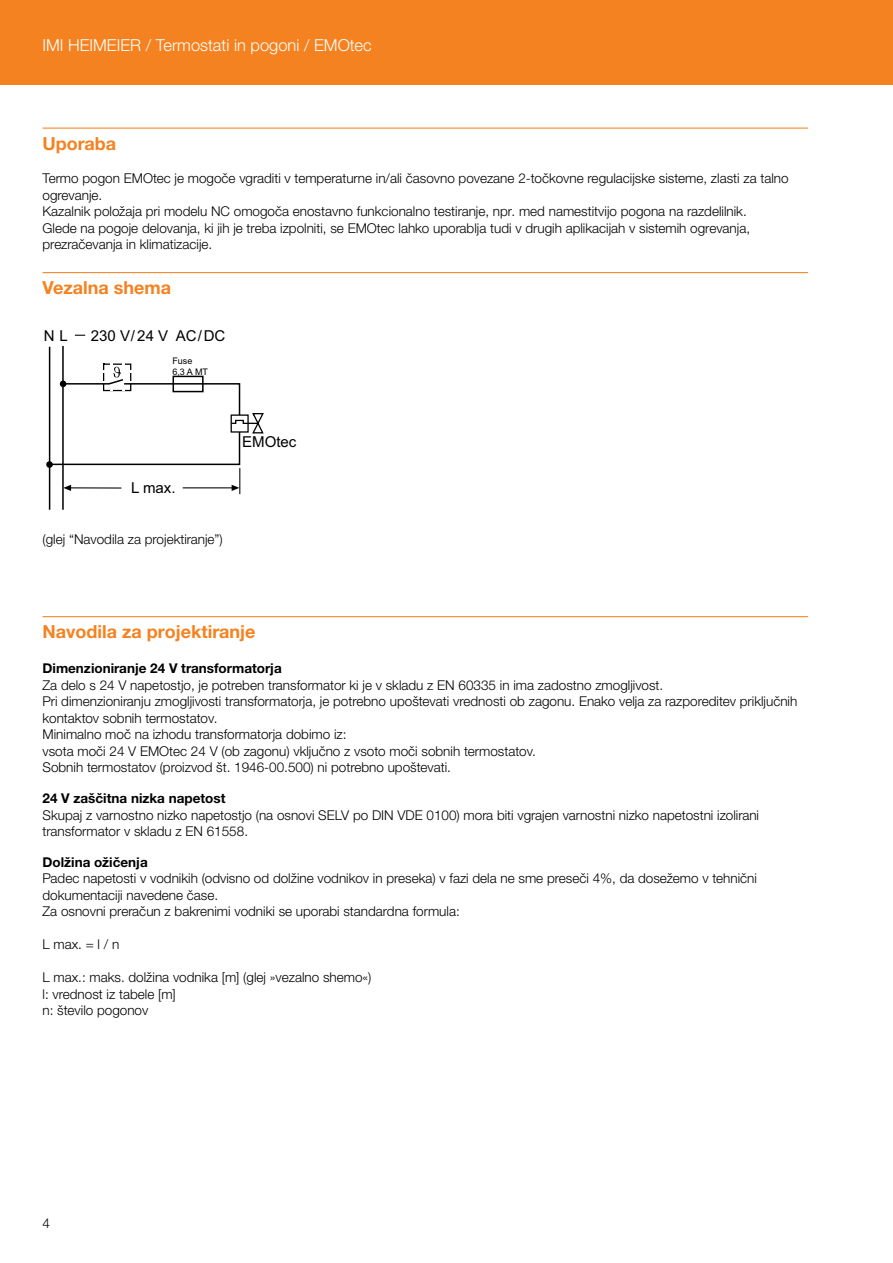
<style>
.page{position:relative;width:893px;height:1263px;background:#fff}
.page>*{position:absolute;margin:0;border:0;box-sizing:border-box;transform-origin:0 0}
.t1{font:700 18px "Helvetica Neue LTW1 G";color:#f58220}
.t2{font:300 16.5px "Helvetica Neue LTW1 G";color:#fff}
.t3{font:15px "Arial";color:#000}
.t4{font:300 13.5px/16.5px "Helvetica Neue LTW1 G";color:#000}
.t5{font:700 13.5px "Helvetica Neue LTW1 G";color:#000}
.t6{font:9px/10.8px "Arial";color:#000}
</style>
<div class="page">
<div style="left:0;top:0;width:893px;height:85px;background:#f58220"></div>
<hr style="left:43px;top:128px;width:765px;height:1px;background:#f58220">
<hr style="left:43px;top:272px;width:765px;height:1px;background:#f58220">
<hr style="left:43px;top:616px;width:765px;height:1px;background:#f58220">
<hr style="left:49px;top:347px;width:1px;height:163px;background:#000">
<hr style="left:62px;top:346px;width:2px;height:164px;background:#000">
<div style="left:46px;top:461px;width:7px;height:7px;border:2px solid #000;border-radius:50%"></div>
<svg style="left:47px;top:363px;width:217px;height:131px"></svg>
<p class="t2" style="left:43px;top:35px;width:331px">IMI HEIMEIER / Termostati in pogoni / EMOtec</p>
<h1 class="t1" style="left:43px;top:132px;width:75px">Uporaba</h1>
<p class="t4" style="left:43px;top:170px;width:748px">Termo pogon EMOtec je mogoče vgraditi v temperaturne in/ali časovno povezane 2-točkovne regulacijske sisteme, zlasti za talno ogrevanje.<br>Kazalnik položaja pri modelu NC omogoča enostavno funkcionalno testiranje, npr. med namestitvijo pogona na razdelilnik.<br>Glede na pogoje delovanja, ki jih je treba izpolniti, se EMOtec lahko uporablja tudi v drugih aplikacijah v sistemih ogrevanja, prezračevanja in klimatizacije.</p>
<h1 class="t1" style="left:43px;top:277px;width:130px">Vezalna shema</h1>
<p class="t3" style="left:44px;top:325px;width:25px">N L</p>
<p class="t3" style="left:91px;top:325px;width:136px">230 V/ 24 V AC/DC</p>
<p class="t6" style="left:172px;top:355px;width:37px">Fuse<br>6,3 A MT</p>
<p class="t3" style="left:131px;top:477px;width:46px">L max.</p>
<p class="t4" style="left:43px;top:531px;width:182px">(glej “Navodila za projektiranje”)</p>
<p class="t3" style="left:242px;top:432px;width:56px">EMOtec</p>
<h1 class="t1" style="left:43px;top:621px;width:214px">Navodila za projektiranje</h1>
<p class="t5" style="left:43px;top:660px;width:241px">Dimenzioniranje 24 V transformatorja</p>
<p class="t4" style="left:43px;top:677px;width:756px">Za delo s 24 V napetostjo, je potreben transformator ki je v skladu z EN 60335 in ima zadostno zmogljivost.<br>Pri dimenzioniranju zmogljivosti transformatorja, je potrebno upoštevati vrednosti ob zagonu. Enako velja za razporeditev priključnih kontaktov sobnih termostatov.<br>Minimalno moč na izhodu transformatorja dobimo iz:<br>vsota moči 24 V EMOtec 24 V (ob zagonu) vključno z vsoto moči sobnih termostatov.<br>Sobnih termostatov (proizvod št. 1946-00.500) ni potrebno upoštevati.</p>
<p class="t5" style="left:43px;top:790px;width:184px">24 V zaščitna nizka napetost</p>
<p class="t4" style="left:43px;top:806px;width:718px">Skupaj z varnostno nizko napetostjo (na osnovi SELV po DIN VDE 0100) mora biti vgrajen varnostni nizko napetostni izolirani transformator v skladu z EN 61558.</p>
<p class="t5" style="left:43px;top:854px;width:107px">Dolžina ožičenja</p>
<p class="t4" style="left:43px;top:870px;width:716px">Padec napetosti v vodnikih (odvisno od dolžine vodnikov in preseka) v fazi dela ne sme preseči 4%, da dosežemo v tehnični dokumentaciji navedene čase.<br>Za osnovni preračun z bakrenimi vodniki se uporabi standardna formula:</p>
<p class="t4" style="left:43px;top:936px;width:78px">L max. = l / n</p>
<p class="t4" style="left:43px;top:969px;width:330px">L max.: maks. dolžina vodnika [m] (glej »vezalno shemo«) l: vrednost iz tabele [m]<br>n: število pogonov</p>
<p class="t4" style="left:43px;top:1215px;width:9px">4</p>
</div>
